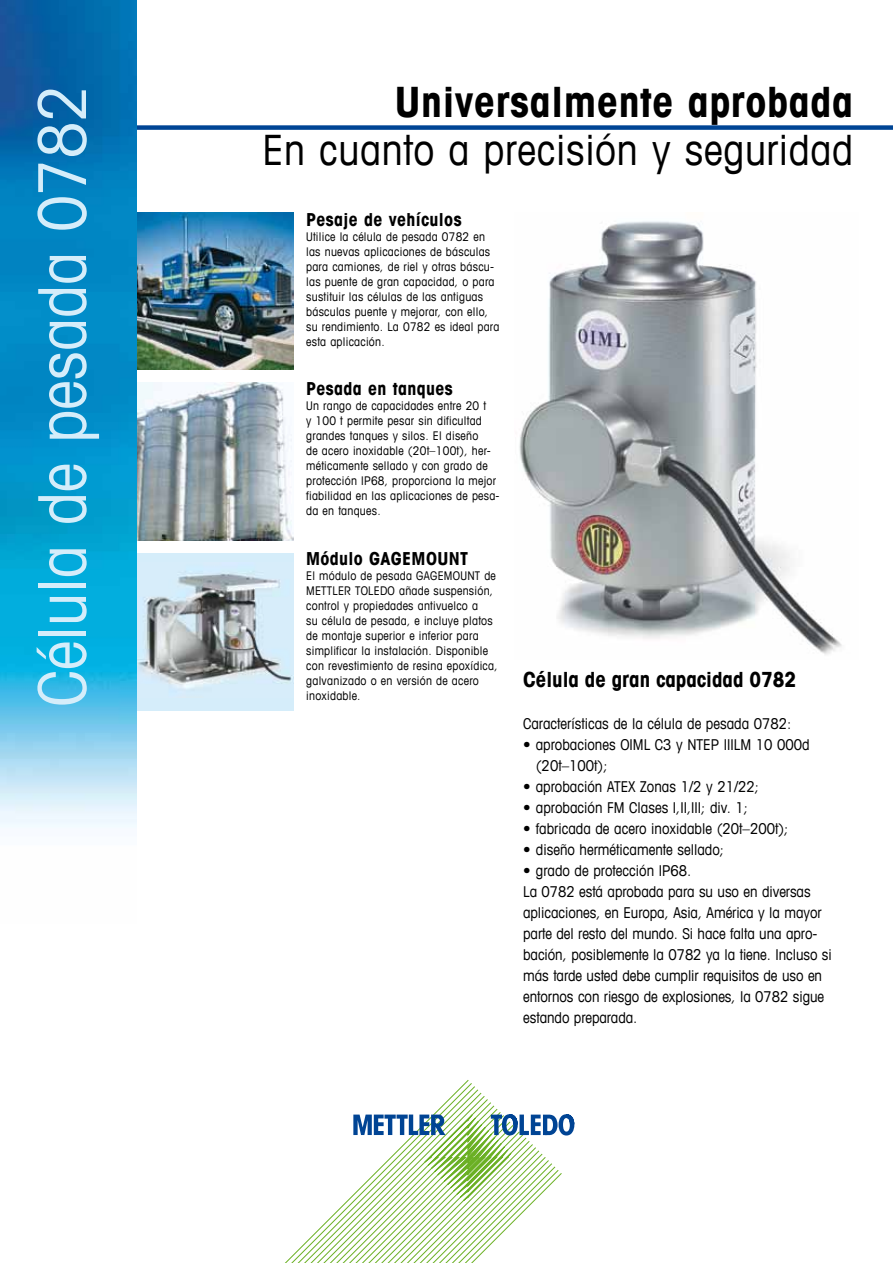
<style>
.page{position:relative;width:893px;height:1263px;background:#fff}
.page>*{position:absolute;margin:0;border:0;box-sizing:border-box;transform-origin:0 0}
.t1{font:condensed 66px "Avant Garde Com";color:#d5edfa}
.t2{font:condensed 42px "Avant Garde Com";letter-spacing:.015em;color:#000}
.t3{font:700 condensed 42px "Avant Garde Com";letter-spacing:.015em;color:#000}
.t4{font:700 condensed 21px "Avant Garde Com";color:#000}
.t5{font:700 condensed 18px "Avant Garde Com";letter-spacing:.02em;color:#000}
.t6{font:condensed 15px/21px "Avant Garde Com";letter-spacing:-.005em;color:#000}
.t7{font:condensed 12px/15px "Avant Garde Com";letter-spacing:.02em;color:#000}
</style>
<div class="page">
<div style="left:136px;top:553px;width:157px;height:157px;background:#d5edfa"></div>
<img style="left:136px;top:563px;width:155px;height:134px">
<img style="left:136px;top:213px;width:157px;height:157px">
<img style="left:136px;top:383px;width:157px;height:157px">
<div style="left:111px;top:125px;width:782px;height:5px;background:#004595"></div>
<img style="left:0;top:0;width:136px;height:828px">
<svg style="left:285px;top:1080px;width:250px;height:183px"></svg>
<svg style="left:353px;top:1114px;width:221px;height:87px"></svg>
<img style="left:519px;top:221px;width:323px;height:434px">
<h1 class="t1" style="left:22px;top:707px;width:623px;rotate:-90deg">Célula de pesada 0782</h1>
<h2 class="t3" style="left:395px;top:74px;width:460px">Universalmente aprobada</h2>
<h2 class="t2" style="left:262px;top:123px;width:592px">En cuanto a precisión y seguridad</h2>
<h3 class="t5" style="left:306px;top:208px;width:157px">Pesaje de vehículos</h3>
<p class="t7" style="left:306px;top:229px;width:195px">Utilice la célula de pesada 0782 en las nuevas aplicaciones de básculas para camiones, de riel y otras báscu&shy;las puente de gran capacidad, o para sustituir las células de las antiguas básculas puente y mejorar, con ello, su rendimiento. La 0782 es ideal para esta aplicación.</p>
<h3 class="t5" style="left:306px;top:377px;width:148px">Pesada en tanques</h3>
<p class="t7" style="left:306px;top:398px;width:195px">Un rango de capacidades entre 20 t<br>y 100 t permite pesar sin dificultad grandes tanques y silos. El diseño<br>de acero inoxidable (20t–100t), her&shy;méticamente sellado y con grado de protección IP68, proporciona la mejor fiabilidad en las aplicaciones de pesa&shy;da en tanques.</p>
<h3 class="t5" style="left:306px;top:547px;width:163px">Módulo GAGEMOUNT</h3>
<p class="t7" style="left:306px;top:568px;width:193px">El módulo de pesada GAGEMOUNT de METTLER TOLEDO añade suspensión, control y propiedades antivuelco a<br>su célula de pesada, e incluye platos de montaje superior e inferior para simplificar la instalación. Disponible con revestimiento de resina epoxídica, galvanizado o en versión de acero inoxidable.</p>
<h3 class="t4" style="left:523px;top:666px;width:275px">Célula de gran capacidad 0782</h3>
<p class="t6" style="left:523px;top:713px;width:270px">Características de la célula de pesada 0782:</p>
<p class="t6" style="left:536px;top:734px;width:275px;text-indent:-13px">• aprobaciones OIML C3 y NTEP IIILM 10 000d (20t–100t);</p>
<p class="t6" style="left:523px;top:776px;width:237px">• aprobación ATEX Zonas 1/2 y 21/22;</p>
<p class="t6" style="left:523px;top:797px;width:226px">• aprobación FM Clases I,II,III; div. 1;</p>
<p class="t6" style="left:523px;top:818px;width:267px">• fabricada de acero inoxidable (20t–200t);</p>
<p class="t6" style="left:523px;top:839px;width:203px">• diseño herméticamente sellado;</p>
<p class="t6" style="left:523px;top:860px;width:310px">• grado de protección IP68.<br>La 0782 está aprobada para su uso en diversas aplicaciones, en Europa, Asia, América y la mayor parte del resto del mundo. Si hace falta una apro&shy;bación, posiblemente la 0782 ya la tiene. Incluso si más tarde usted debe cumplir requisitos de uso en entornos con riesgo de explosiones, la 0782 sigue estando preparada.</p>
</div>
